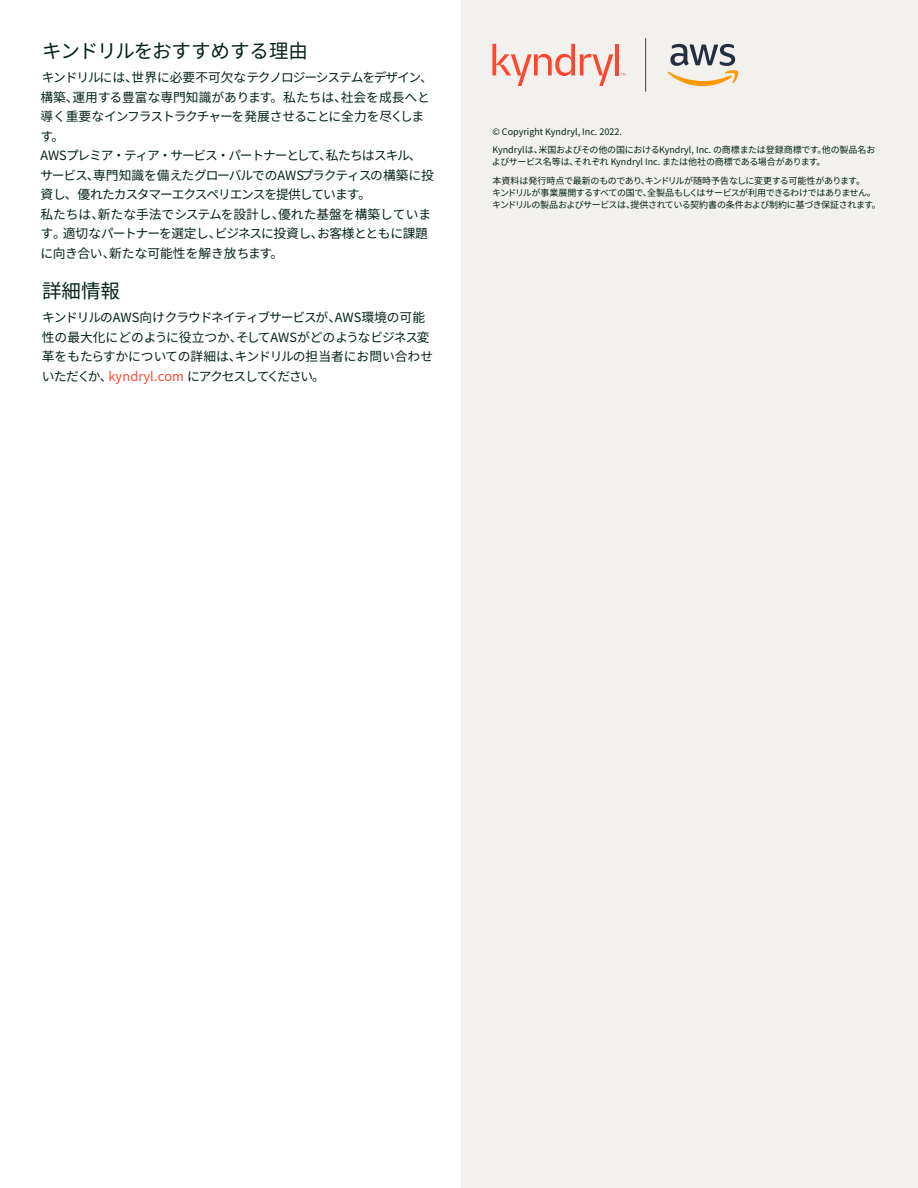
<style>
.page{position:relative;width:918px;height:1188px;background:#fff}
.page>*{position:absolute;margin:0;border:0;box-sizing:border-box;transform-origin:0 0}
.t1{font:19.5px "Noto Sans JP";color:#042315}
.t2{font:12.75px/19.5px "Noto Sans JP";letter-spacing:-.025em;color:#042315}
.t3{font:12.75px/19.5px "Noto Sans JP";color:#042315}
.t4{font:9px/12px "Noto Sans JP";letter-spacing:-.05em;color:#042315}
.t5{font:9px/18.5px "Noto Sans JP";letter-spacing:-.02em;color:#042315}
.t6{font:9px/18.5px "Noto Sans JP";color:#042315}
.s1{color:#ff462d}
</style>
<div class="page">
<div style="left:462px;top:0;width:456px;height:1188px;background:#f2f1ee"></div>
<hr style="left:616px;top:44px;width:3px;height:31px;background:#ff452e">
<svg style="left:492px;top:44px;width:121px;height:42px"></svg>
<svg style="left:667px;top:44px;width:72px;height:42px"></svg>
<hr style="left:645px;top:38px;width:1px;height:54px;background:#3d3c3c">
<h1 class="t1" style="left:42px;top:40px;width:267px">キンドリルをおすすめする理由</h1>
<p class="t2" style="left:40px;top:68px;width:395px">キンドリルには、世界に必要不可欠なテクノロジーシステムをデザイン、構築、運用する豊富な専門知識があります。私たちは、社会を成長へと導く重要なインフラストラクチャーを発展させることに全力を尽くします。<br>AWSプレミア・ティア・サービス・パートナーとして、私たちはスキル、サービス、専門知識を備えたグローバルでのAWSプラクティスの構築に投資し、優れたカスタマーエクスペリエンスを提供しています。<br>私たちは、新たな手法でシステムを設計し、優れた基盤を構築しています。適切なパートナーを選定し、ビジネスに投資し、お客様とともに課題に向き合い、新たな可能性を解き放ちます。</p>
<h1 class="t1" style="left:42px;top:280px;width:79px">詳細情報</h1>
<p class="t3" style="left:42px;top:308px;width:393px">キンドリルのAWS向けクラウドネイティブサービスが、AWS環境の可能性の最大化にどのように役立つか、そしてAWSがどのようなビジネス変革をもたらすかについての詳細は、キンドリルの担当者にお問い合わせいただくか、<span class="s1">kyndryl.com</span> にアクセスしてください。</p>
<p class="t6" style="left:492px;top:122px;width:384px">© Copyright Kyndryl, Inc. 2022.<br>Kyndrylは、米国およびその他の国におけるKyndryl, Inc. の商標または登録商標です。他の製品名お</p>
<p class="t5" style="left:492px;top:153px;width:375px">よびサービス名等は、それぞれ Kyndryl Inc. または他社の商標である場合があります。<br>本資料は発行時点で最新のものであり、キンドリルが随時予告なしに変更する可能性があります。</p>
<p class="t4" style="left:492px;top:186px;width:390px">キンドリルが事業展開するすべての国で、全製品もしくはサービスが利用できるわけではありません。キンドリルの製品およびサービスは、提供されている契約書の条件および制約に基づき保証されます。</p>
</div>
